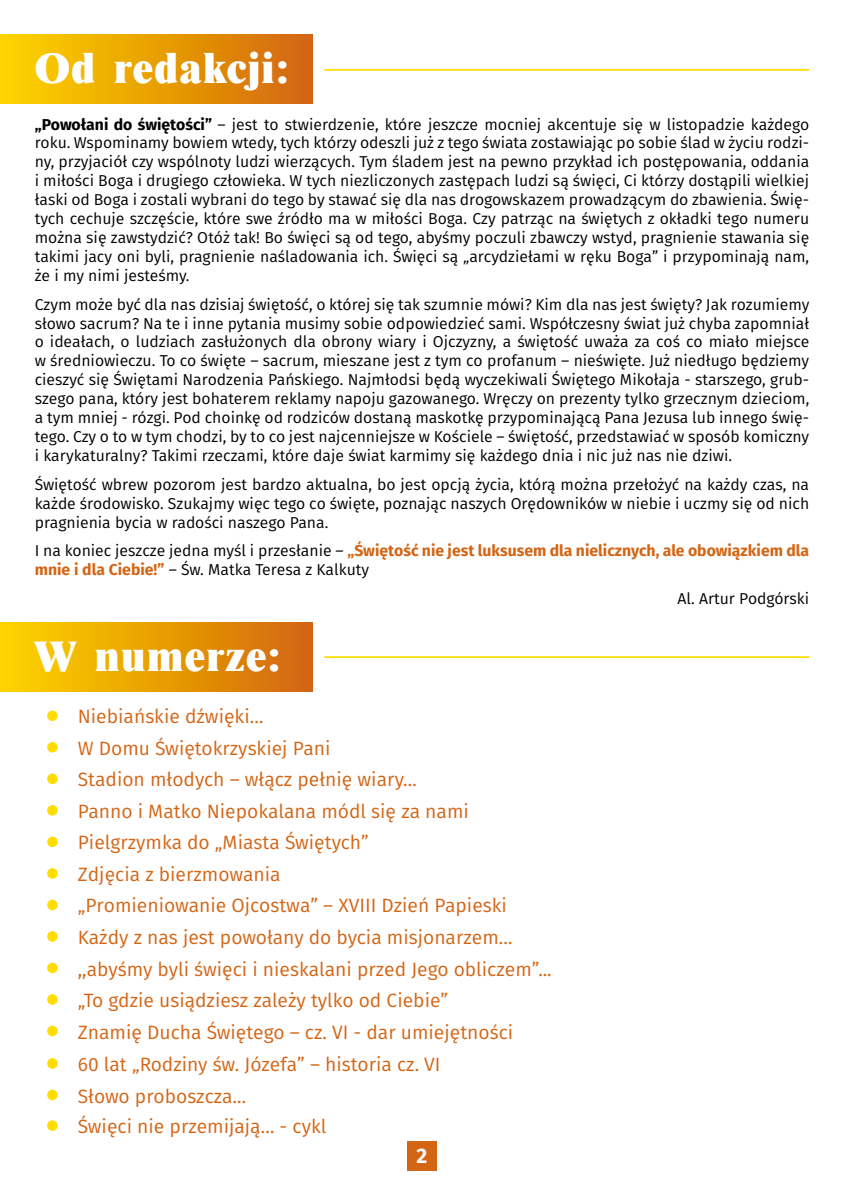
<style>
.page{position:relative;width:844px;height:1191px;background:#fff}
.page>*{position:absolute;margin:0;border:0;box-sizing:border-box;transform-origin:0 0}
.t1{font:700 expanded 43.75px "Nimbus Rom DCE";letter-spacing:.02em;color:#fff}
.t2{font:700 21px "Fira Sans";color:#fff}
.t3{font:19.25px/31.5px "Fira Sans";color:#d46515}
.t4{font:15.75px/18.9px "Fira Sans";color:#000;text-align:justify}
.t5{font:700 15.75px/18.9px "Fira Sans";color:#d46515}
.s1{font-weight:700}
.s2{font-weight:400;color:#000}
</style>
<div class="page">
<div style="left:407px;top:1141px;width:30px;height:30px;background:#d46515"></div>
<div style="left:0;top:35px;width:313px;height:68px;background:linear-gradient(to right,#fed700,#d2650e)"></div>
<hr style="left:324px;top:69px;width:485px;height:2px;background:#fd0">
<div style="left:0;top:623px;width:313px;height:68px;background:linear-gradient(to right,#fed700,#d2650e)"></div>
<hr style="left:324px;top:656px;width:485px;height:2px;background:#fd0">
<div style="left:47px;top:742px;width:11px;height:10px;background:#fd0;border-radius:50%"></div>
<div style="left:47px;top:710px;width:11px;height:11px;background:#fd0;border-radius:50%"></div>
<div style="left:47px;top:868px;width:11px;height:10px;background:#fd0;border-radius:50%"></div>
<div style="left:47px;top:773px;width:11px;height:11px;background:#fd0;border-radius:50%"></div>
<div style="left:47px;top:931px;width:11px;height:10px;background:#fd0;border-radius:50%"></div>
<div style="left:47px;top:899px;width:11px;height:11px;background:#fd0;border-radius:50%"></div>
<div style="left:47px;top:805px;width:11px;height:10px;background:#fd0;border-radius:50%"></div>
<div style="left:47px;top:962px;width:11px;height:11px;background:#fd0;border-radius:50%"></div>
<div style="left:47px;top:836px;width:11px;height:11px;background:#fd0;border-radius:50%"></div>
<div style="left:47px;top:994px;width:11px;height:10px;background:#fd0;border-radius:50%"></div>
<div style="left:47px;top:1025px;width:11px;height:11px;background:#fd0;border-radius:50%"></div>
<div style="left:47px;top:1058px;width:11px;height:10px;background:#fd0;border-radius:50%"></div>
<div style="left:47px;top:1089px;width:11px;height:11px;background:#fd0;border-radius:50%"></div>
<div style="left:47px;top:1120px;width:11px;height:10px;background:#fd0;border-radius:50%"></div>
<h1 class="t1" style="left:35px;top:43px;width:255px">Od redakcji:</h1>
<p class="t4" style="left:35px;top:116px;width:775px"><span class="s1">„Powołani do świętości”</span> – jest to stwierdzenie, które jeszcze mocniej akcentuje się w listopadzie każdego roku. Wspominamy bowiem wtedy, tych którzy odeszli już z tego świata zostawiając po sobie ślad w życiu rodzi&shy;ny, przyjaciół czy wspólnoty ludzi wierzących. Tym śladem jest na pewno przykład ich postępowania, oddania i miłości Boga i drugiego człowieka. W tych niezliczonych zastępach ludzi są święci, Ci którzy dostąpili wielkiej łaski od Boga i zostali wybrani do tego by stawać się dla nas drogowskazem prowadzącym do zbawienia. Świę&shy;tych cechuje szczęście, które swe źródło ma w miłości Boga. Czy patrząc na świętych z okładki tego numeru można się zawstydzić? Otóż tak! Bo święci są od tego, abyśmy poczuli zbawczy wstyd, pragnienie stawania się takimi jacy oni byli, pragnienie naśladowania ich. Święci są „arcydziełami w ręku Boga” i przypominają nam, że i my nimi jesteśmy.</p>
<p class="t4" style="left:35px;top:296px;width:775px">Czym może być dla nas dzisiaj świętość, o której się tak szumnie mówi? Kim dla nas jest święty? Jak rozumiemy słowo sacrum? Na te i inne pytania musimy sobie odpowiedzieć sami. Współczesny świat już chyba zapomniał o ideałach, o ludziach zasłużonych dla obrony wiary i Ojczyzny, a świętość uważa za coś co miało miejsce w średniowieczu. To co święte – sacrum, mieszane jest z tym co profanum – nieświęte. Już niedługo będziemy cieszyć się Świętami Narodzenia Pańskiego. Najmłodsi będą wyczekiwali Świętego Mikołaja - starszego, grub&shy;szego pana, który jest bohaterem reklamy napoju gazowanego. Wręczy on prezenty tylko grzecznym dzieciom, a tym mniej - rózgi. Pod choinkę od rodziców dostaną maskotkę przypominającą Pana Jezusa lub innego świę&shy;tego. Czy o to w tym chodzi, by to co jest najcenniejsze w Kościele – świętość, przedstawiać w sposób komiczny i karykaturalny? Takimi rzeczami, które daje świat karmimy się każdego dnia i nic już nas nie dziwi.</p>
<p class="t4" style="left:35px;top:476px;width:775px">Świętość wbrew pozorom jest bardzo aktualna, bo jest opcją życia, którą można przełożyć na każdy czas, na każde środowisko. Szukajmy więc tego co święte, poznając naszych Orędowników w niebie i uczmy się od nich pragnienia bycia w radości naszego Pana.</p>
<p class="t5" style="left:35px;top:542px;width:775px"><span class="s2">I na koniec jeszcze jedna myśl i przesłanie –</span> „Świętość nie jest luksusem dla nielicznych, ale obowiązkiem dla mnie i dla Ciebie!” <span class="s2">– Św. Matka Teresa z Kalkuty</span></p>
<p class="t4" style="left:677px;top:590px;width:133px">Al. Artur Podgórski</p>
<h1 class="t1" style="left:35px;top:631px;width:246px">W numerze:</h1>
<p class="t3" style="left:78px;top:702px;width:187px">Niebiańskie dźwięki…</p>
<p class="t3" style="left:78px;top:734px;width:254px">W Domu Świętokrzyskiej Pani</p>
<p class="t3" style="left:78px;top:765px;width:340px">Stadion młodych – włącz pełnię wiary…</p>
<p class="t3" style="left:78px;top:797px;width:392px">Panno i Matko Niepokalana módl się za nami</p>
<p class="t3" style="left:78px;top:828px;width:292px">Pielgrzymka do „Miasta Świętych”</p>
<p class="t3" style="left:78px;top:860px;width:204px">Zdjęcia z bierzmowania</p>
<p class="t3" style="left:78px;top:891px;width:430px">„Promieniowanie Ojcostwa” – XVIII Dzień Papieski</p>
<p class="t3" style="left:78px;top:923px;width:436px">Każdy z nas jest powołany do bycia misjonarzem…</p>
<p class="t3" style="left:78px;top:954px;width:475px">,,abyśmy byli święci i nieskalani przed Jego obliczem”...</p>
<p class="t3" style="left:78px;top:986px;width:437px">„To gdzie usiądziesz zależy tylko od Ciebie” Znamię Ducha Świętego – cz. VI - dar umiejętności 60 lat „Rodziny św. Józefa” – historia cz. VI<br>Słowo proboszcza…<br>Święci nie przemijają… - cykl</p>
<h2 class="t2" style="left:416px;top:1140px;width:12px">2</h2>
</div>
